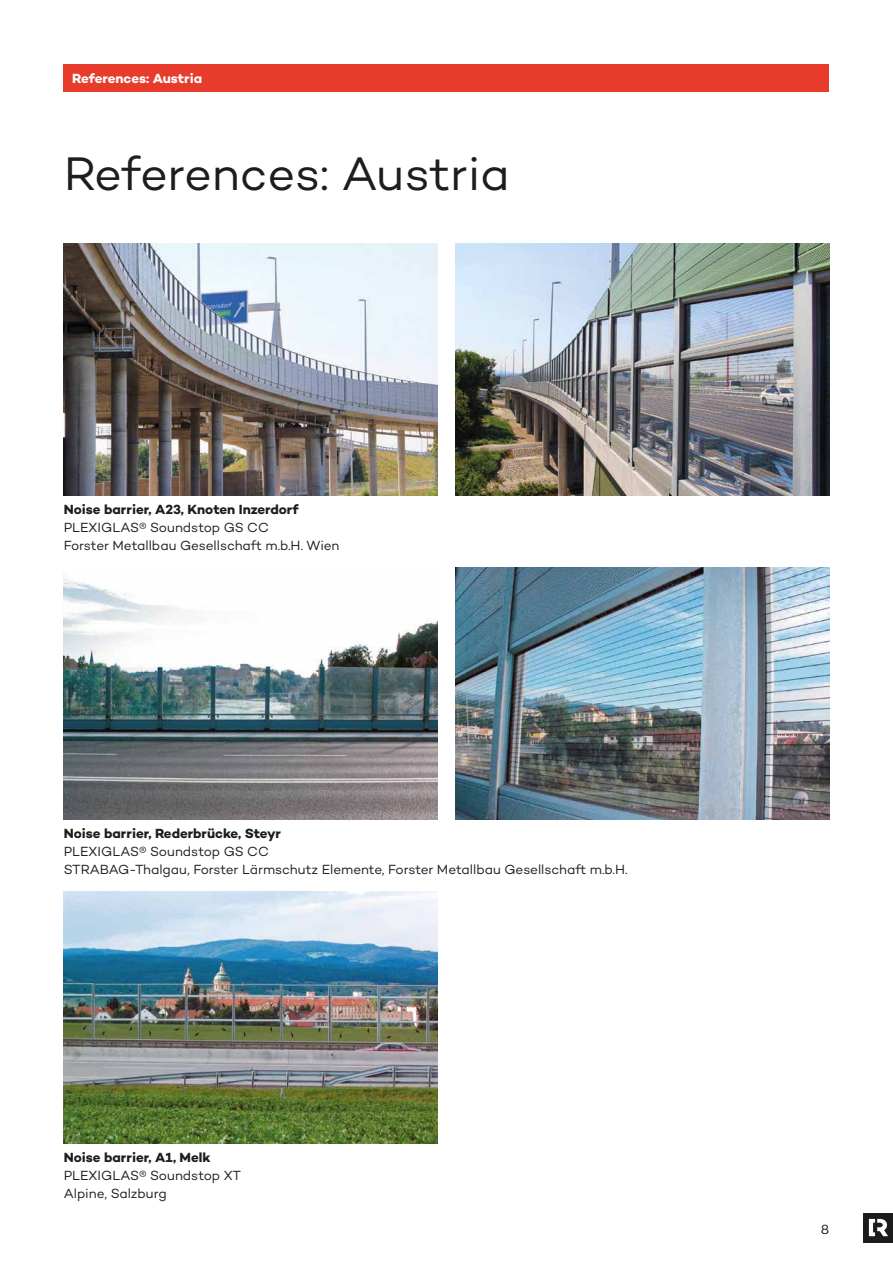
<style>
.page{position:relative;width:893px;height:1263px;background:#fff}
.page>*{position:absolute;margin:0;border:0;box-sizing:border-box;transform-origin:0 0}
.t1{font:48px "Campton";letter-spacing:-.01em;color:#1d1d1b}
.t2{font:13.5px/18px "Campton";letter-spacing:-.005em;color:#1d1d1b}
.t3{font:700 13.5px "Campton";color:#1d1d1b}
.t4{font:700 13.5px "Campton";letter-spacing:-.005em;color:#fff}
</style>
<div class="page">
<div style="left:863px;top:1213px;width:30px;height:29px;background:#1d1d1b"></div>
<svg style="left:869px;top:1219px;width:19px;height:17px"></svg>
<div style="left:64px;top:64px;width:765px;height:27px;background:#e73b2b"></div>
<img style="left:64px;top:575px;width:373px;height:245px">
<img style="left:64px;top:244px;width:373px;height:252px">
<img style="left:455px;top:568px;width:374px;height:252px">
<img style="left:455px;top:244px;width:374px;height:252px">
<img style="left:64px;top:892px;width:373px;height:252px">
<p class="t4" style="left:72px;top:70px;width:131px">References: Austria</p>
<h1 class="t1" style="left:64px;top:144px;width:447px">References: Austria</h1>
<p class="t3" style="left:64px;top:501px;width:236px">Noise barrier, A23, Knoten Inzerdorf</p>
<p class="t2" style="left:64px;top:518px;width:277px">PLEXIGLAS® Soundstop GS CC<br>Forster Metallbau Gesellschaft m.b.H. Wien</p>
<p class="t3" style="left:64px;top:825px;width:219px">Noise barrier, Rederbrücke, Steyr</p>
<p class="t2" style="left:64px;top:842px;width:565px">PLEXIGLAS® Soundstop GS CC<br>STRABAG-Thalgau, Forster Lärmschutz Elemente, Forster Metallbau Gesellschaft m.b.H.</p>
<p class="t3" style="left:64px;top:1149px;width:148px">Noise barrier, A1, Melk</p>
<p class="t2" style="left:64px;top:1166px;width:179px">PLEXIGLAS® Soundstop XT<br>Alpine, Salzburg</p>
<p class="t2" style="left:821px;top:1220px;width:10px">8</p>
</div>
